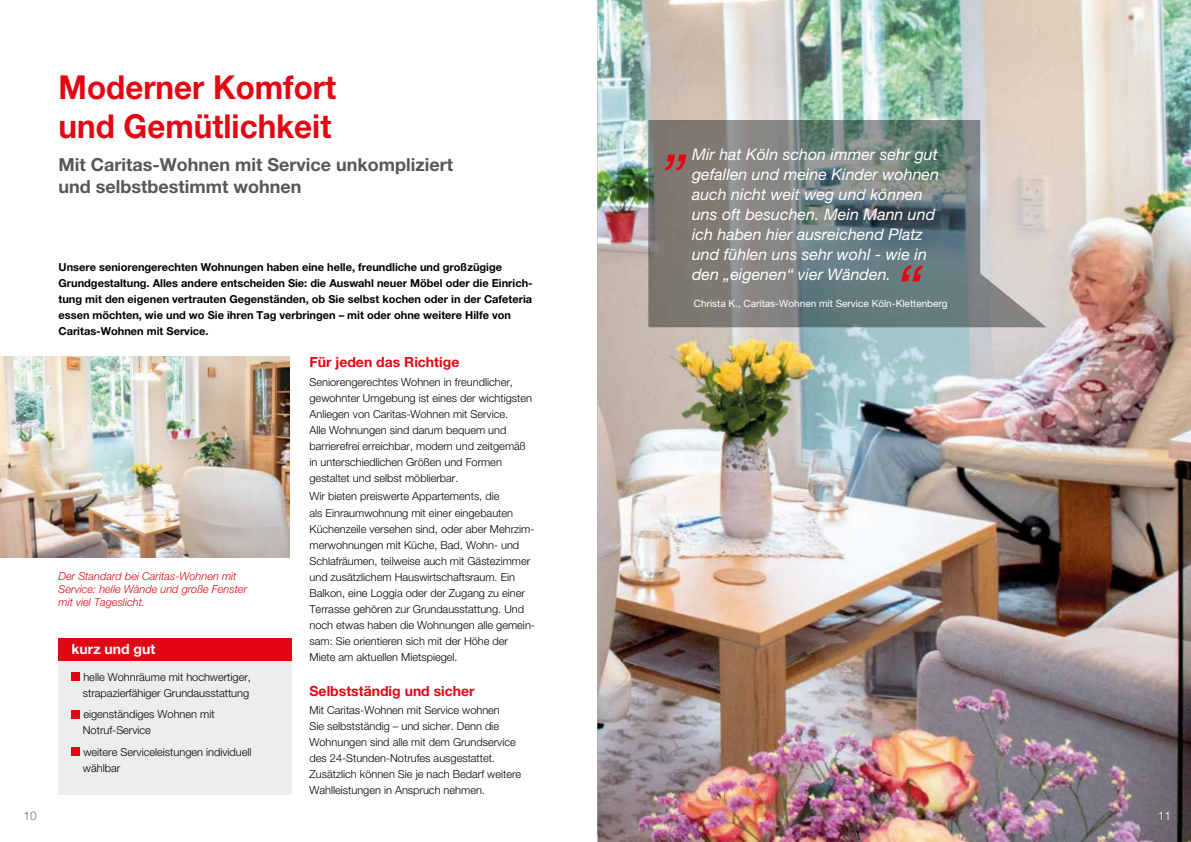
<style>
.page{position:relative;width:1191px;height:842px;background:#fff}
.page>*{position:absolute;margin:0;border:0;box-sizing:border-box;transform-origin:0 0}
.t1{font:italic 62px "Helvetica Neue";color:#e30613}
.t2{font:700 33px/39.6px "Helvetica Neue";color:#e30613;scale:.95 1}
.t3{font:700 18px/21.6px "Helvetica Neue";color:#575756}
.t4{font:italic 16px/20px "Helvetica Neue";color:#fff}
.t5{font:700 14px "Helvetica Neue";color:#e30613}
.t6{font:700 14px "Helvetica Neue";color:#fff}
.t7{font:300 12px "Helvetica Neue";color:#706f6f}
.t8{font:300 12px "Helvetica Neue";color:#fff}
.t9{font:300 11px/16px "Helvetica Neue";color:#000}
.t10{font:700 11px/16px "Helvetica Neue";color:#000}
.t11{font:italic 300 11px/13.2px "Helvetica Neue";color:#e30613}
.t12{font:10px "Helvetica Neue";color:#fff}
</style>
<div class="page">
<img style="left:0;top:357px;width:289px;height:200px">
<div style="left:59px;top:657px;width:233px;height:137px;background:#ededed"></div>
<div style="left:59px;top:638px;width:233px;height:22px;background:#e30613"></div>
<div style="left:72px;top:672px;width:8px;height:9px;background:#e30613"></div>
<div style="left:72px;top:710px;width:8px;height:8px;background:#e30613"></div>
<div style="left:72px;top:748px;width:8px;height:8px;background:#e30613"></div>
<img style="left:597px;top:0;width:594px;height:842px">
<img style="left:781px;top:120px;width:228px;height:177px">
<img style="left:648px;top:120px;width:133px;height:207px">
<img style="left:780px;top:297px;width:266px;height:30px">
<svg style="left:597px;top:0;width:7px;height:3px"></svg>
<h2 class="t2" style="left:59px;top:66px;width:294px">Moderner Komfort und Gemütlichkeit</h2>
<h3 class="t3" style="left:59px;top:154px;width:396px">Mit Caritas-Wohnen mit Service unkompliziert und selbstbestimmt wohnen</h3>
<p class="t7" style="left:24px;top:808px;width:15px">10</p>
<p class="t10" style="left:59px;top:259px;width:475px">Unsere seniorengerechten Wohnungen haben eine helle, freundliche und großzügige Grundgestaltung. Alles andere entscheiden Sie: die Auswahl neuer Möbel oder die Einrich&shy;tung mit den eigenen vertrauten Gegenständen, ob Sie selbst kochen oder in der Cafeteria essen möchten, wie und wo Sie ihren Tag verbringen – mit oder ohne weitere Hilfe von Caritas-Wohnen mit Service.</p>
<p class="t11" style="left:59px;top:569px;width:190px">Der Standard bei Caritas-Wohnen mit<br>Service: helle Wände und große Fenster mit viel Tageslicht.</p>
<p class="t6" style="left:72px;top:640px;width:85px">kurz und gut</p>
<p class="t9" style="left:83px;top:669px;width:169px">helle Wohnräume mit hochwertiger, strapazierfähiger Grundausstattung</p>
<p class="t9" style="left:83px;top:706px;width:133px">eigenständiges Wohnen mit<br>Notruf-Service</p>
<p class="t9" style="left:83px;top:744px;width:170px">weitere Serviceleistungen individuell wählbar</p>
<p class="t5" style="left:309px;top:353px;width:151px">Für jeden das Richtige</p>
<p class="t9" style="left:309px;top:373px;width:224px">Seniorengerechtes Wohnen in freundlicher, gewohnter Umgebung ist eines der wichtigsten Anliegen von Caritas-Wohnen mit Service.<br>Alle Wohnungen sind darum bequem und barrierefrei erreichbar, modern und zeitgemäß in unterschiedlichen Größen und Formen gestaltet und selbst möblierbar.</p>
<p class="t9" style="left:309px;top:488px;width:227px">Wir bieten preiswerte Appartements, die<br>als Einraumwohnung mit einer eingebauten Küchenzeile versehen sind, oder aber Mehrzim&shy;merwohnungen mit Küche, Bad, Wohn- und Schlafräumen, teilweise auch mit Gästezimmer und zusätzlichem Hauswirtschaftsraum. Ein Balkon, eine Loggia oder der Zugang zu einer Terrasse gehören zur Grundausstattung. Und noch etwas haben die Wohnungen alle gemein&shy;sam: Sie orientieren sich mit der Höhe der Miete am aktuellen Mietspiegel.</p>
<p class="t5" style="left:309px;top:682px;width:167px">Selbstständig und sicher</p>
<p class="t9" style="left:309px;top:702px;width:213px">Mit Caritas-Wohnen mit Service wohnen<br>Sie selbstständig – und sicher. Denn die Wohnungen sind alle mit dem Grundservice des 24-Stunden-Notrufes ausgestattet.<br>Zusätzlich können Sie je nach Bedarf weitere Wahlleistungen in Anspruch nehmen.</p>
<h3 class="t4" style="left:692px;top:144px;width:248px">Mir hat Köln schon immer sehr gut gefallen und meine Kinder wohnen auch nicht weit weg und können uns oft besuchen. Mein Mann und ich haben hier ausreichend Platz und fühlen uns sehr wohl - wie in den „eigenen“ vier Wänden.</h3>
<h1 class="t1" style="left:667px;top:102px;width:28px">„</h1>
<h1 class="t1" style="left:920px;top:334px;width:28px;rotate:-180deg">„</h1>
<p class="t12" style="left:694px;top:297px;width:255px">Christa K., Caritas-Wohnen mit Service Köln-Klettenberg</p>
<p class="t8" style="left:1157px;top:808px;width:15px">11</p>
</div>
